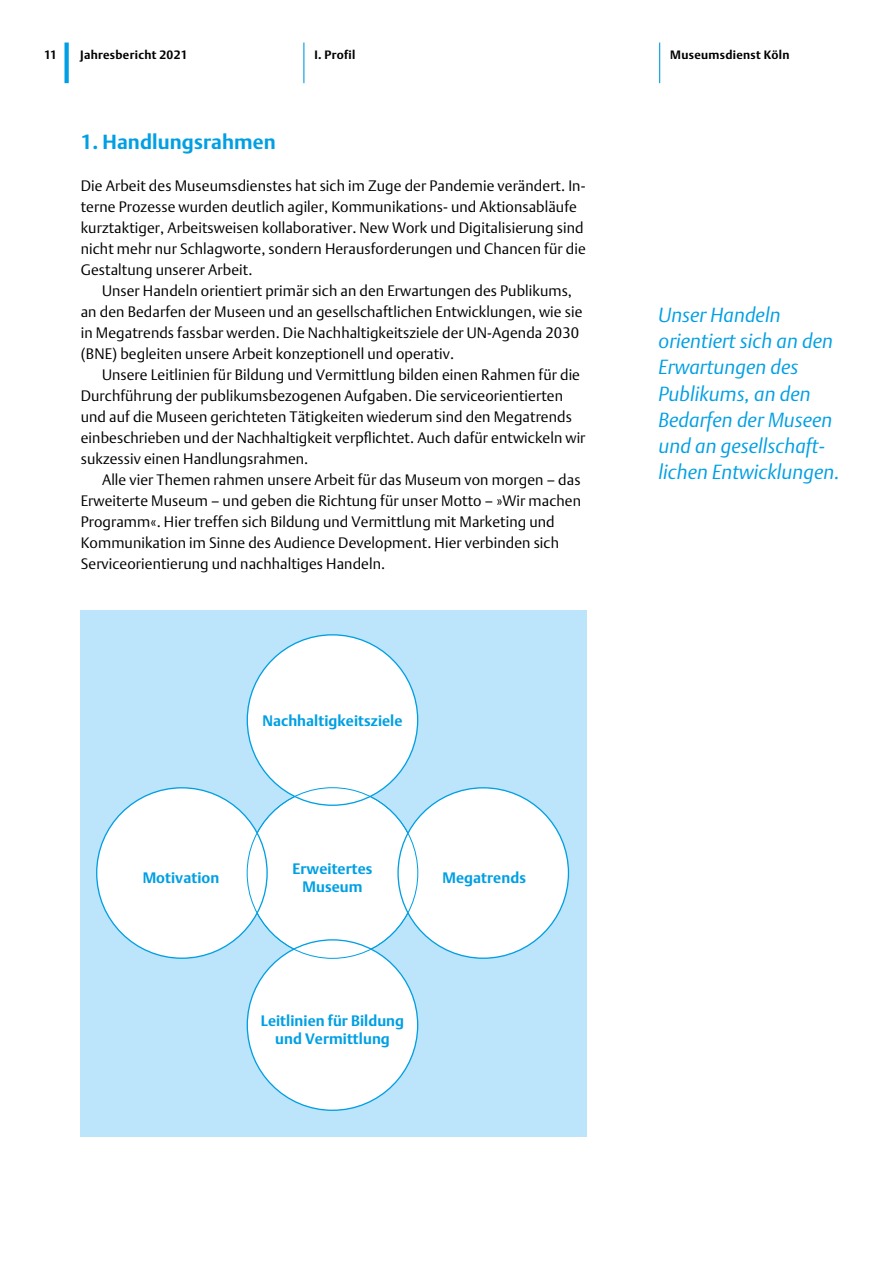
<style>
.page{position:relative;width:893px;height:1263px;background:#fff}
.page>*{position:absolute;margin:0;border:0;box-sizing:border-box;transform-origin:0 0}
.t1{font:italic 300 20.25px/26.2px "Argo DTL";letter-spacing:.005em;color:#009fe3}
.t2{font:700 20.25px "Argo DTL";letter-spacing:.005em;color:#009fe3}
.t3{font:300 15px/21px "Argo DTL";letter-spacing:.005em;color:#000}
.t4{font:700 15px/18px "Argo DTL";letter-spacing:.005em;color:#009fe3;text-align:center}
.t5{font:700 12px "Argo DTL";letter-spacing:.025em;color:#000}
</style>
<div class="page">
<hr style="left:659px;top:43px;width:1px;height:40px;background:#009fe3">
<hr style="left:303px;top:43px;width:1px;height:40px;background:#009fe3">
<div style="left:64px;top:43px;width:5px;height:40px;background:#009fe3"></div>
<div style="left:81px;top:610px;width:506px;height:527px;background:#bce4fa"></div>
<div style="left:247px;top:788px;width:171px;height:170px;background:#fff;border-radius:50%"></div>
<div style="left:247px;top:635px;width:171px;height:170px;background:#fff;border-radius:50%"></div>
<div style="left:247px;top:940px;width:171px;height:170px;background:#fff;border-radius:50%"></div>
<div style="left:398px;top:788px;width:170px;height:170px;background:#fff;border-radius:50%"></div>
<div style="left:97px;top:788px;width:170px;height:170px;background:#fff;border-radius:50%"></div>
<p class="t5" style="left:44px;top:47px;width:15px">11</p>
<p class="t5" style="left:80px;top:48px;width:109px">Jahresbericht 2021</p>
<p class="t5" style="left:314px;top:48px;width:43px">I. Profil</p>
<h1 class="t2" style="left:81px;top:129px;width:196px">1. Handlungsrahmen</h1>
<p class="t3" style="left:81px;top:175px;width:506px">Die Arbeit des Museumsdienstes hat sich im Zuge der Pandemie verändert. In&shy;terne Prozesse wurden deutlich agiler, Kommunikations- und Aktionsabläufe kurztaktiger, Arbeitsweisen kollaborativer. New Work und Digitalisierung sind nicht mehr nur Schlagworte, sondern Herausforderungen und Chancen für die Gestaltung unserer Arbeit.</p>
<p class="t3" style="left:81px;top:280px;width:503px;text-indent:21px">Unser Handeln orientiert primär sich an den Erwartungen des Publikums, an den Bedarfen der Museen und an gesellschaftlichen Entwicklungen, wie sie in Megatrends fassbar werden. Die Nachhaltigkeitsziele der UN-Agenda 2030 (BNE) begleiten unsere Arbeit konzeptionell und operativ.</p>
<p class="t3" style="left:81px;top:364px;width:506px;text-indent:21px">Unsere Leitlinien für Bildung und Vermittlung bilden einen Rahmen für die Durchführung der publikumsbezogenen Aufgaben. Die serviceorientierten und auf die Museen gerichteten Tätigkeiten wiederum sind den Megatrends einbeschrieben und der Nachhaltigkeit verpflichtet. Auch dafür entwickeln wir sukzessiv einen Handlungsrahmen.</p>
<p class="t3" style="left:81px;top:469px;width:502px;text-indent:21px">Alle vier Themen rahmen unsere Arbeit für das Museum von morgen – das Erweiterte Museum – und geben die Richtung für unser Motto – »Wir machen Programm«. Hier treffen sich Bildung und Vermittlung mit Marketing und Kommunikation im Sinne des Audience Development. Hier verbinden sich Serviceorientierung und nachhaltiges Handeln.</p>
<p class="t4" style="left:262px;top:712px;width:142px">Nachhaltigkeitsziele</p>
<p class="t4" style="left:292px;top:859px;width:81px">Erweitertes<br>Museum</p>
<p class="t4" style="left:143px;top:868px;width:78px">Motivation</p>
<p class="t4" style="left:442px;top:868px;width:85px">Megatrends</p>
<p class="t4" style="left:261px;top:1011px;width:145px">Leitlinien für Bildung und Vermittlung</p>
<p class="t5" style="left:670px;top:48px;width:121px">Museumsdienst Köln</p>
<h1 class="t1" style="left:659px;top:301px;width:183px">Unser Handeln orientiert sich an den<br>Erwartungen des<br>Publikums, an den<br>Bedarfen der Museen und an gesellschaft&shy;lichen Entwicklungen.</h1>
</div>
